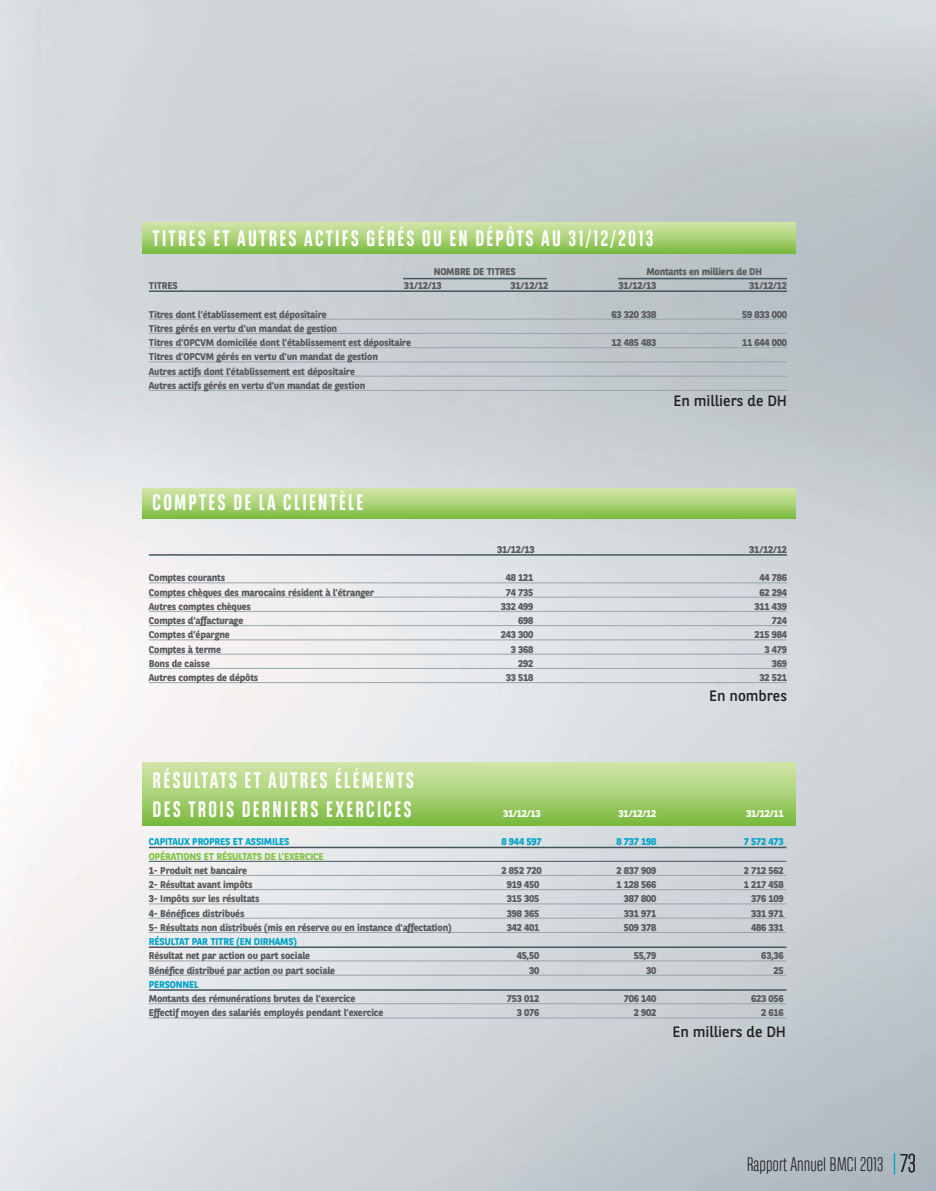
<style>
.page{position:relative;width:936px;height:1191px;background:#fff}
.page>*{position:absolute;margin:0;border:0;box-sizing:border-box;transform-origin:0 0}
.t1{font:700 22.35px/28.5px "BNPP Sans Condensed";letter-spacing:.1em;color:#fff}
.t2{font:300 19.5px "BNPP Sans Condensed";color:#231f20}
.t3{font:15px "BNPP Sans";color:#231f20}
.t4{font:700 9.9px/14.2px "BNPP Sans";letter-spacing:-.02em;color:#58595b}
.t5{font:700 9.9px "BNPP Sans";letter-spacing:-.02em;color:#00a3c9}
.t6{font:700 9.9px "BNPP Sans";letter-spacing:-.02em;color:#82c341}
.t7{font:700 9.9px "BNPP Sans";letter-spacing:-.02em;color:#fff}
.s1{font-size:25.5px}
</style>
<div class="page">
<img style="left:0;top:0;width:935px;height:1191px">
<hr style="left:893px;top:1153px;width:2px;height:21px;background:#fff">
<div style="left:142px;top:223px;width:653px;height:30px;background:linear-gradient(to bottom,#d4e7aa,#80bd46)"></div>
<svg style="left:142px;top:488px;width:653px;height:31px;background:#a9d177"></svg>
<div style="left:142px;top:763px;width:653px;height:62px;background:linear-gradient(to bottom,#d4e7aa,#7dbb42)"></div>
<hr style="left:149px;top:846px;width:637px;height:2px;background:#455761">
<hr style="left:149px;top:861px;width:637px;height:1px;background:#455761">
<hr style="left:149px;top:875px;width:637px;height:1px;background:#95a5ae">
<hr style="left:149px;top:889px;width:637px;height:1px;background:#95a5ae">
<hr style="left:149px;top:903px;width:637px;height:1px;background:#95a5ae">
<hr style="left:149px;top:918px;width:637px;height:1px;background:#95a5ae">
<hr style="left:149px;top:932px;width:637px;height:1px;background:#95a5ae">
<hr style="left:149px;top:946px;width:637px;height:2px;background:#455761">
<hr style="left:149px;top:960px;width:637px;height:1px;background:#95a5ae">
<hr style="left:149px;top:975px;width:637px;height:1px;background:#95a5ae">
<hr style="left:149px;top:989px;width:637px;height:1px;background:#455761">
<hr style="left:149px;top:1003px;width:637px;height:1px;background:#95a5ae">
<hr style="left:149px;top:1017px;width:637px;height:1px;background:#95a5ae">
<hr style="left:149px;top:290px;width:638px;height:2px;background:#455761">
<hr style="left:149px;top:319px;width:638px;height:1px;background:#95a5ae">
<hr style="left:149px;top:333px;width:638px;height:1px;background:#95a5ae">
<hr style="left:149px;top:347px;width:638px;height:1px;background:#95a5ae">
<hr style="left:149px;top:362px;width:638px;height:1px;background:#95a5ae">
<hr style="left:149px;top:376px;width:638px;height:1px;background:#95a5ae">
<hr style="left:149px;top:390px;width:638px;height:1px;background:#95a5ae">
<hr style="left:149px;top:554px;width:638px;height:1px;background:#455761">
<hr style="left:149px;top:582px;width:638px;height:1px;background:#95a5ae">
<hr style="left:149px;top:597px;width:638px;height:1px;background:#95a5ae">
<hr style="left:149px;top:611px;width:638px;height:1px;background:#95a5ae">
<hr style="left:149px;top:625px;width:638px;height:1px;background:#95a5ae">
<hr style="left:149px;top:639px;width:638px;height:1px;background:#95a5ae">
<hr style="left:149px;top:654px;width:638px;height:1px;background:#95a5ae">
<hr style="left:149px;top:668px;width:638px;height:1px;background:#95a5ae">
<hr style="left:149px;top:682px;width:638px;height:1px;background:#95a5ae">
<hr style="left:403px;top:278px;width:143px;height:1px;background:#455761">
<hr style="left:618px;top:278px;width:169px;height:1px;background:#455761">
<h1 class="t1" style="left:153px;top:226px;width:502px">TITRES ET AUTRES ACTIFS GÉRÉS OU EN DÉPÔTS AU 31/12/2013</h1>
<p class="t4" style="left:433px;top:265px;width:83px">NOMBRE DE TITRES</p>
<p class="t4" style="left:646px;top:265px;width:117px">Montants en milliers de DH</p>
<p class="t4" style="left:149px;top:279px;width:30px">TITRES</p>
<p class="t4" style="left:404px;top:279px;width:39px">31/12/13</p>
<p class="t4" style="left:510px;top:279px;width:39px">31/12/12</p>
<p class="t4" style="left:618px;top:279px;width:39px">31/12/13</p>
<p class="t4" style="left:749px;top:279px;width:39px">31/12/12</p>
<p class="t4" style="left:149px;top:308px;width:179px">Titres dont l’établissement est dépositaire</p>
<p class="t4" style="left:611px;top:308px;width:47px">63 320 338</p>
<p class="t4" style="left:742px;top:308px;width:47px">59 833 000</p>
<p class="t4" style="left:149px;top:322px;width:263px">Titres gérés en vertu d’un mandat de gestion<br>Titres d’OPCVM domicilée dont l’établissement est dépositaire</p>
<p class="t4" style="left:611px;top:336px;width:47px">12 485 483</p>
<p class="t4" style="left:742px;top:336px;width:47px">11 644 000</p>
<p class="t4" style="left:149px;top:350px;width:230px">Titres d’OPCVM gérés en vertu d’un mandat de gestion<br>Autres actifs dont l’établissement est dépositaire<br>Autres actifs gérés en vertu d’un mandat de gestion</p>
<h1 class="t1" style="left:153px;top:490px;width:212px">COMPTES DE LA CLIENTÈLE</h1>
<h3 class="t3" style="left:673px;top:394px;width:115px">En milliers de DH</h3>
<p class="t4" style="left:497px;top:543px;width:39px">31/12/13</p>
<p class="t4" style="left:749px;top:543px;width:39px">31/12/12</p>
<p class="t4" style="left:149px;top:571px;width:78px">Comptes courants</p>
<p class="t4" style="left:505px;top:571px;width:29px">48 121</p>
<p class="t4" style="left:759px;top:571px;width:29px">44 786</p>
<p class="t4" style="left:149px;top:586px;width:227px">Comptes chèques des marocains résident à l’étranger</p>
<p class="t4" style="left:505px;top:586px;width:29px">74 735</p>
<p class="t4" style="left:759px;top:586px;width:29px">62 294</p>
<p class="t4" style="left:149px;top:600px;width:103px">Autres comptes chèques</p>
<p class="t4" style="left:500px;top:600px;width:34px">332 499</p>
<p class="t4" style="left:754px;top:600px;width:34px">311 439</p>
<p class="t4" style="left:149px;top:614px;width:96px">Comptes d’affacturage</p>
<p class="t4" style="left:518px;top:614px;width:17px">698</p>
<p class="t4" style="left:771px;top:614px;width:17px">724</p>
<p class="t4" style="left:149px;top:628px;width:82px">Comptes d’épargne</p>
<p class="t4" style="left:500px;top:628px;width:34px">243 300</p>
<p class="t4" style="left:754px;top:628px;width:34px">215 984</p>
<p class="t4" style="left:149px;top:643px;width:73px">Comptes à terme</p>
<p class="t4" style="left:510px;top:643px;width:24px">3 368</p>
<p class="t4" style="left:764px;top:643px;width:24px">3 479</p>
<p class="t4" style="left:149px;top:657px;width:63px">Bons de caisse</p>
<p class="t4" style="left:518px;top:657px;width:17px">292</p>
<p class="t4" style="left:771px;top:657px;width:17px">369</p>
<p class="t4" style="left:149px;top:671px;width:111px">Autres comptes de dépôts</p>
<p class="t4" style="left:505px;top:671px;width:29px">33 518</p>
<p class="t4" style="left:759px;top:671px;width:29px">32 521</p>
<h1 class="t1" style="left:153px;top:768px;width:263px">RÉSULTATS ET AUTRES ÉLÉMENTS<br>DES TROIS DERNIERS EXERCICES</h1>
<h3 class="t3" style="left:709px;top:689px;width:79px">En nombres</h3>
<p class="t7" style="left:503px;top:809px;width:39px">31/12/13</p>
<p class="t7" style="left:618px;top:809px;width:39px">31/12/12</p>
<p class="t7" style="left:746px;top:809px;width:39px">31/12/11</p>
<p class="t5" style="left:149px;top:837px;width:142px">CAPITAUX PROPRES ET ASSIMILES</p>
<p class="t5" style="left:501px;top:837px;width:41px">8 944 597</p>
<p class="t5" style="left:616px;top:837px;width:41px">8 737 198</p>
<p class="t5" style="left:743px;top:837px;width:41px">7 572 473</p>
<p class="t6" style="left:149px;top:852px;width:176px">OPÉRATIONS ET RÉSULTATS DE L’EXERCICE</p>
<p class="t4" style="left:149px;top:864px;width:100px">1- Produit net bancaire</p>
<p class="t4" style="left:501px;top:864px;width:41px">2 852 720</p>
<p class="t4" style="left:616px;top:864px;width:41px">2 837 909</p>
<p class="t4" style="left:743px;top:864px;width:41px">2 712 562</p>
<p class="t4" style="left:149px;top:878px;width:105px">2- Résultat avant impôts</p>
<p class="t4" style="left:506px;top:878px;width:34px">919 450</p>
<p class="t4" style="left:616px;top:878px;width:41px">1 128 566</p>
<p class="t4" style="left:743px;top:878px;width:41px">1 217 458</p>
<p class="t4" style="left:149px;top:892px;width:112px">3- Impôts sur les résultats</p>
<p class="t4" style="left:506px;top:892px;width:34px">315 305</p>
<p class="t4" style="left:623px;top:892px;width:34px">387 800</p>
<p class="t4" style="left:751px;top:892px;width:34px">376 109</p>
<p class="t4" style="left:149px;top:906px;width:97px">4- Bénéfices distribués</p>
<p class="t4" style="left:506px;top:906px;width:34px">398 365</p>
<p class="t4" style="left:623px;top:906px;width:34px">331 971</p>
<p class="t4" style="left:751px;top:906px;width:34px">331 971</p>
<p class="t4" style="left:149px;top:921px;width:304px">5- Résultats non distribués (mis en réserve ou en instance d’affectation)</p>
<p class="t4" style="left:506px;top:921px;width:34px">342 401</p>
<p class="t4" style="left:623px;top:921px;width:34px">509 378</p>
<p class="t4" style="left:751px;top:921px;width:34px">486 331</p>
<p class="t5" style="left:149px;top:937px;width:149px">RÉSULTAT PAR TITRE (EN DIRHAMS)</p>
<p class="t4" style="left:149px;top:949px;width:163px">Résultat net par action ou part sociale</p>
<p class="t4" style="left:517px;top:949px;width:24px">45,50</p>
<p class="t4" style="left:634px;top:949px;width:24px">55,79</p>
<p class="t4" style="left:761px;top:949px;width:24px">63,36</p>
<p class="t4" style="left:149px;top:963px;width:188px">Bénéfice distribué par action ou part sociale</p>
<p class="t4" style="left:529px;top:963px;width:12px">30</p>
<p class="t4" style="left:646px;top:963px;width:12px">30</p>
<p class="t4" style="left:773px;top:963px;width:12px">25</p>
<p class="t5" style="left:149px;top:980px;width:51px">PERSONNEL</p>
<p class="t4" style="left:149px;top:992px;width:208px">Montants des rémunérations brutes de l’exercice</p>
<p class="t4" style="left:506px;top:992px;width:34px">753 012</p>
<p class="t4" style="left:623px;top:992px;width:34px">706 140</p>
<p class="t4" style="left:751px;top:992px;width:34px">623 056</p>
<p class="t4" style="left:149px;top:1006px;width:236px">Effectif moyen des salariés employés pendant l’exercice</p>
<p class="t4" style="left:516px;top:1006px;width:24px">3 076</p>
<p class="t4" style="left:633px;top:1006px;width:24px">2 902</p>
<p class="t4" style="left:761px;top:1006px;width:24px">2 616</p>
<h3 class="t3" style="left:672px;top:1025px;width:115px">En milliers de DH</h3>
<h2 class="t2" style="left:746px;top:1156px;width:171px">Rapport Annuel BMCI 2013 <span class="s1">73</span></h2>
</div>
